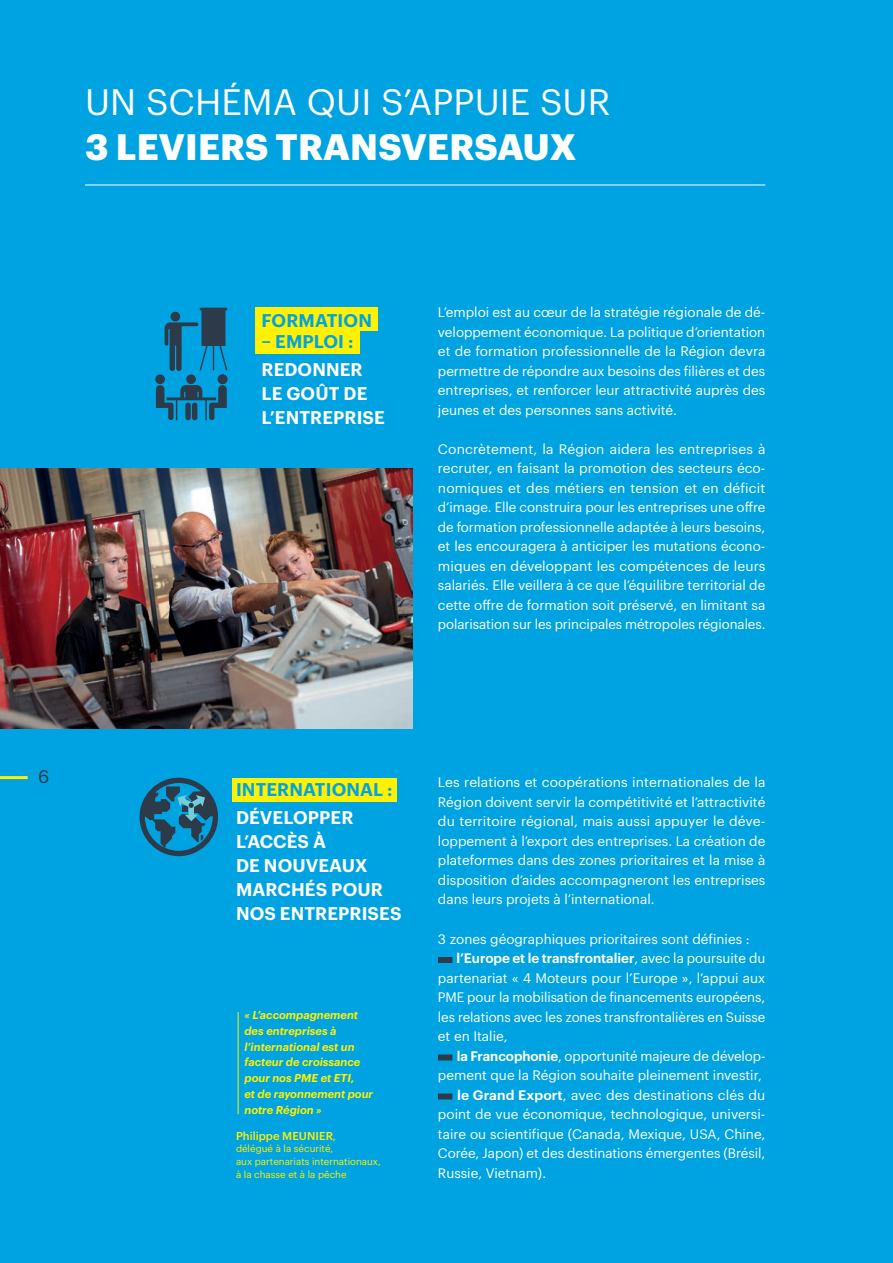
<style>
.page{position:relative;width:893px;height:1263px;background:#00a3e1}
.page>*{position:absolute;margin:0;border:0;box-sizing:border-box;transform-origin:0 0}
.t1{font:36px "Graphik";letter-spacing:.005em;color:#fff}
.t2{font:700 36px "Graphik";letter-spacing:.005em;color:#fff}
.t3{font:600 18px/24px "Graphik";letter-spacing:.005em;color:#fff}
.t4{font:600 18px "Graphik";letter-spacing:.005em;color:#00a3e1}
.t5{font:18px "Graphik";color:#2c3a4a}
.t6{font:13.5px/19.5px "Graphik";color:#fff;text-align:justify}
.t7{font:600 13.5px "Graphik";color:#fff}
.t8{font:italic 600 11.25px/15.9px "Graphik";color:#fff101}
.t9{font:500 11.25px "Graphik";color:#fff101}
.t10{font:9.75px/12.8px "Graphik";color:#fff101}
.s1{font-weight:400;font-style:italic}
.s2{font-weight:400}
.s3{font-weight:600}
</style>
<div class="page">
<div style="left:438px;top:957px;width:14px;height:6px;background:#2c3a4a"></div>
<div style="left:438px;top:1054px;width:14px;height:6px;background:#2c3a4a"></div>
<div style="left:438px;top:1093px;width:14px;height:6px;background:#2c3a4a"></div>
<img style="left:0;top:469px;width:412px;height:259px">
<hr style="left:85px;top:185px;width:680px;height:1px;background:#fff">
<div style="left:255px;top:308px;width:122px;height:23px;background:#fff101"></div>
<div style="left:233px;top:778px;width:164px;height:23px;background:#fff101"></div>
<div style="left:255px;top:330px;width:105px;height:24px;background:#fff101"></div>
<svg style="left:165px;top:308px;width:62px;height:63px"></svg>
<div style="left:186px;top:374px;width:10px;height:10px;background:#2c3a4a;border-radius:50%"></div>
<div style="left:155px;top:374px;width:10px;height:10px;background:#2c3a4a;border-radius:50%"></div>
<div style="left:218px;top:374px;width:9px;height:10px;background:#2c3a4a;border-radius:50%"></div>
<svg style="left:156px;top:385px;width:71px;height:35px"></svg>
<svg style="left:140px;top:778px;width:78px;height:78px"></svg>
<hr style="left:238px;top:1012px;width:1px;height:102px;background:#fff101">
<hr style="left:0;top:776px;width:28px;height:3px;background:#fff101">
<h1 class="t1" style="left:85px;top:74px;width:527px">UN SCHÉMA QUI S’APPUIE SUR</h1>
<h1 class="t2" style="left:85px;top:119px;width:493px">3 LEVIERS TRANSVERSAUX</h1>
<h2 class="t5" style="left:38px;top:763px;width:13px">6</h2>
<h2 class="t4" style="left:262px;top:307px;width:112px">FORMATION</h2>
<h2 class="t4" style="left:262px;top:328px;width:94px">– EMPLOI :</h2>
<h2 class="t3" style="left:262px;top:356px;width:125px">REDONNER<br>LE GOÛT DE<br>L’ENTREPRISE</h2>
<p class="t6" style="left:438px;top:302px;width:329px">L’emploi est au cœur de la stratégie régionale de dé&shy;veloppement économique. La politique d’orientation et de formation professionnelle de la Région devra permettre de répondre aux besoins des filières et des entreprises, et renforcer leur attractivité auprès des jeunes et des personnes sans activité.</p>
<p class="t6" style="left:438px;top:438px;width:329px">Concrètement, la Région aidera les entreprises à recruter, en faisant la promotion des secteurs éco&shy;nomiques et des métiers en tension et en déficit d’image. Elle construira pour les entreprises une offre de formation professionnelle adaptée à leurs besoins, et les encouragera à anticiper les mutations écono&shy;miques en développant les compétences de leurs salariés. Elle veillera à ce que l’équilibre territorial de cette offre de formation soit préservé, en limitant sa polarisation sur les principales métropoles régionales.</p>
<h2 class="t4" style="left:236px;top:776px;width:158px">INTERNATIONAL :</h2>
<h2 class="t3" style="left:236px;top:804px;width:167px">DÉVELOPPER<br>L’ACCÈS À<br>DE NOUVEAUX<br>MARCHÉS POUR<br>NOS ENTREPRISES</h2>
<p class="t8" style="left:244px;top:1006px;width:130px">« L’accompagnement des entreprises à l’international est un facteur de croissance pour nos PME et ETI,<br>et de rayonnement pour notre Région »</p>
<p class="t9" style="left:236px;top:1127px;width:102px">Philippe MEUNIER<span class="s1">,</span></p>
<p class="t10" style="left:236px;top:1141px;width:146px">délégué à la sécurité,<br>aux partenariats internationaux, à la chasse et à la pêche</p>
<p class="t6" style="left:438px;top:772px;width:329px">Les relations et coopérations internationales de la Région doivent servir la compétitivité et l’attractivité du territoire régional, mais aussi appuyer le déve&shy;loppement à l’export des entreprises. La création de plateformes dans des zones prioritaires et la mise à disposition d’aides accompagneront les entreprises dans leurs projets à l’international.</p>
<p class="t6" style="left:438px;top:928px;width:313px">3 zones géographiques prioritaires sont définies :</p>
<p class="t7" style="left:456px;top:948px;width:310px">l’Europe et le transfrontalier<span class="s2">, avec la poursuite du</span></p>
<p class="t6" style="left:438px;top:967px;width:329px">partenariat « 4 Moteurs pour l’Europe », l’appui aux</p>
<p class="t6" style="left:438px;top:986px;width:329px">PME pour la mobilisation de financements européens,</p>
<p class="t6" style="left:438px;top:1006px;width:329px">les relations avec les zones transfrontalières en Suisse</p>
<p class="t6" style="left:438px;top:1025px;width:71px">et en Italie,</p>
<p class="t6" style="left:457px;top:1045px;width:310px"><span class="s3">la Francophonie</span>, opportunité majeure de dévelop-</p>
<p class="t6" style="left:438px;top:1064px;width:325px">pement que la Région souhaite pleinement investir,</p>
<p class="t6" style="left:457px;top:1084px;width:310px"><span class="s3">le Grand Export</span>, avec des destinations clés du</p>
<p class="t6" style="left:438px;top:1103px;width:329px">point de vue économique, technologique, universi-</p>
<p class="t6" style="left:438px;top:1123px;width:329px">taire ou scientifique (Canada, Mexique, USA, Chine,</p>
<p class="t6" style="left:438px;top:1142px;width:329px">Corée, Japon) et des destinations émergentes (Brésil,</p>
<p class="t6" style="left:438px;top:1162px;width:110px">Russie, Vietnam).</p>
</div>
